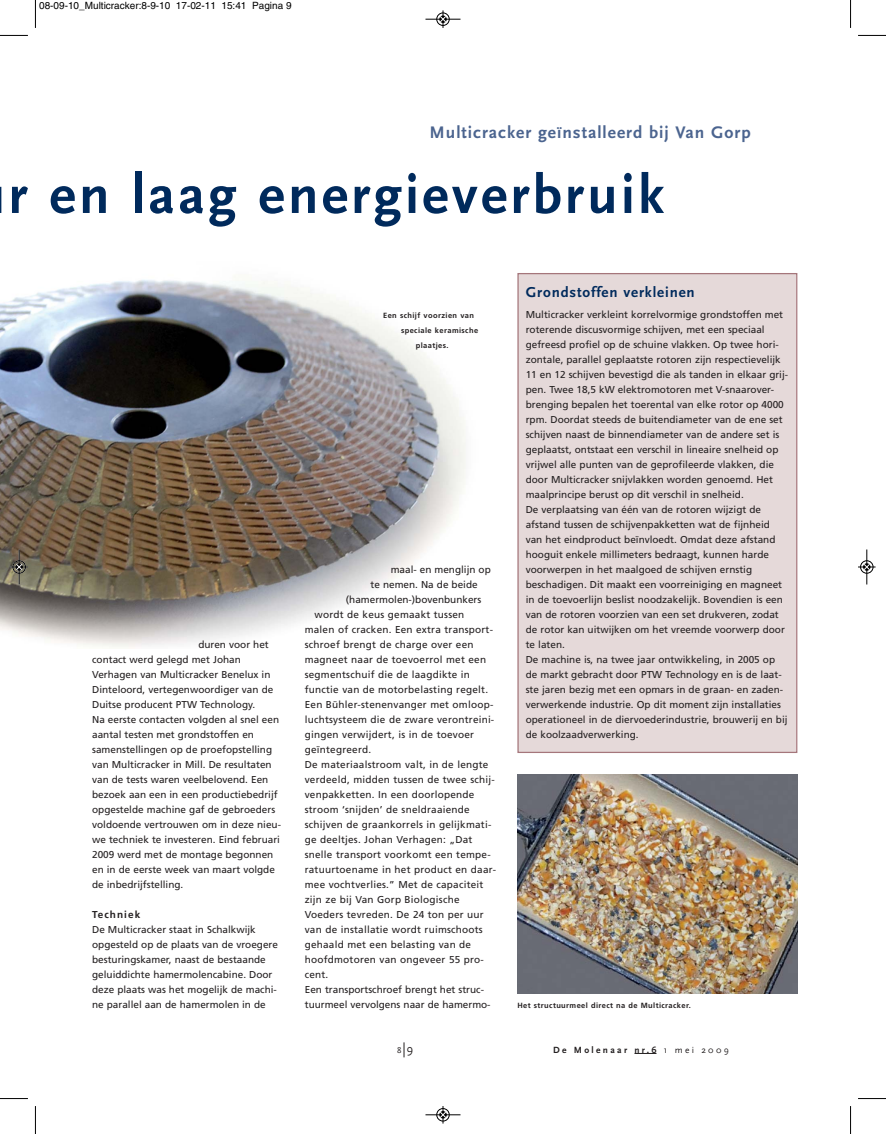
<style>
.page{position:relative;width:886px;height:1134px;background:#fff}
.page>*{position:absolute;margin:0;border:0;box-sizing:border-box;transform-origin:0 0}
.t1{font:700 56.25px "Scala Sans";letter-spacing:.055em;color:#002a5c}
.t2{font:700 17.5px "Scala Sans";letter-spacing:.055em;color:#4b648f}
.t3{font:700 15px "Scala Sans";letter-spacing:.055em;color:#002a5c}
.t4{font:10px/15px "Frutiger";color:#231f20}
.t5{font:10px "Frutiger";letter-spacing:.02em;color:#231f20}
.t6{font:10px "Helvetica";color:#000}
.t7{font:700 10px "Frutiger";letter-spacing:.11em;color:#231f20}
.t8{font:700 9.38px "Scala Sans";letter-spacing:.25em;color:#231f20}
.t9{font:8.75px "Scala Sans";color:#231f20}
.t10{font:700 7.5px "Frutiger";letter-spacing:.055em;color:#231f20}
.s1{font-size:12.5px}
.s2{font-weight:400}
</style>
<div class="page">
<img style="left:0;top:279px;width:466px;height:368px">
<svg style="left:634px;top:1053px;width:22px;height:1px"></svg>
<svg style="left:404px;top:1042px;width:1px;height:15px"></svg>
<div style="left:519px;top:274px;width:277px;height:478px;background:#e5d9d9"></div>
<div style="left:517px;top:273px;width:280px;height:480px;border:1px solid #a5767b"></div>
<img style="left:517px;top:775px;width:280px;height:218px">
<svg style="left:35px;top:0;width:1px;height:28px"></svg>
<svg style="left:0;top:35px;width:28px;height:1px"></svg>
<svg style="left:850px;top:0;width:1px;height:28px"></svg>
<svg style="left:858px;top:35px;width:28px;height:1px"></svg>
<svg style="left:35px;top:1106px;width:1px;height:28px"></svg>
<svg style="left:0;top:1098px;width:28px;height:1px"></svg>
<svg style="left:850px;top:1106px;width:1px;height:28px"></svg>
<svg style="left:858px;top:1098px;width:28px;height:1px"></svg>
<div style="left:436px;top:13px;width:13px;height:13px;border:1px solid #fff;border-radius:50%"></div>
<hr style="left:425px;top:19px;width:35px;height:1px;background:#000">
<div style="left:437px;top:13px;width:12px;height:13px;border:1px solid #000;border-radius:50%"></div>
<svg style="left:440px;top:10px;width:6px;height:18px"></svg>
<div style="left:436px;top:1108px;width:13px;height:13px;border:1px solid #fff;border-radius:50%"></div>
<hr style="left:425px;top:1114px;width:35px;height:1px;background:#000">
<div style="left:437px;top:1108px;width:12px;height:13px;border:1px solid #000;border-radius:50%"></div>
<svg style="left:440px;top:1106px;width:6px;height:17px"></svg>
<div style="left:13px;top:560px;width:13px;height:13px;border:1px solid #fff;border-radius:50%"></div>
<hr style="left:19px;top:549px;width:1px;height:35px;background:#000">
<div style="left:13px;top:561px;width:13px;height:12px;border:1px solid #000;border-radius:50%"></div>
<svg style="left:10px;top:564px;width:18px;height:6px"></svg>
<div style="left:860px;top:560px;width:13px;height:13px;border:1px solid #fff;border-radius:50%"></div>
<hr style="left:866px;top:549px;width:1px;height:35px;background:#000">
<div style="left:860px;top:561px;width:13px;height:12px;border:1px solid #000;border-radius:50%"></div>
<svg style="left:858px;top:564px;width:17px;height:6px"></svg>
<p class="t6" style="left:39px;top:2px;width:254px">08-09-10_Multicracker:8-9-10 17-02-11 15:41 Pagina 9</p>
<h2 class="t2" style="left:429px;top:125px;width:323px">Multicracker geïnstalleerd bij Van Gorp</h2>
<h1 class="t1" style="left:9px;top:172px;width:657px">r en laag energieverbruik</h1>
<p class="t4" style="left:92px;top:638px;width:190px;text-indent:106px">duren voor het contact werd gelegd met Johan Verhagen van Multicracker Benelux in Dinteloord, vertegenwoordiger van de Duitse producent PTW Technology.<br>Na eerste contacten volgden al snel een aantal testen met grondstoffen en samenstellingen op de proefopstelling van Multicracker in Mill. De resultaten van de tests waren veelbelovend. Een bezoek aan een in een productiebedrijf opgestelde machine gaf de gebroeders voldoende vertrouwen om in deze nieu&shy;we techniek te investeren. Eind februari 2009 werd met de montage begonnen en in de eerste week van maart volgde de inbedrijfstelling.</p>
<p class="t7" style="left:92px;top:910px;width:50px">Techniek</p>
<p class="t4" style="left:92px;top:923px;width:187px">De Multicracker staat in Schalkwijk opgesteld op de plaats van de vroegere besturingskamer, naast de bestaande geluiddichte hamermolencabine. Door deze plaats was het mogelijk de machi&shy;ne parallel aan de hamermolen in de</p>
<p class="t10" style="left:383px;top:312px;width:92px">Een schijf voorzien van</p>
<p class="t10" style="left:401px;top:327px;width:79px">speciale keramische</p>
<p class="t10" style="left:416px;top:342px;width:34px">plaatjes.</p>
<p class="t4" style="left:391px;top:563px;width:102px">maal- en menglijn op</p>
<p class="t4" style="left:371px;top:578px;width:109px">te nemen. Na de beide</p>
<p class="t4" style="left:346px;top:593px;width:137px">(hamermolen-)bovenbunkers</p>
<p class="t5" style="left:315px;top:610px;width:151px">wordt de keus gemaakt tussen</p>
<p class="t5" style="left:305px;top:625px;width:190px">malen of cracken. Een extra transport-</p>
<p class="t5" style="left:305px;top:640px;width:170px">schroef brengt de charge over een</p>
<p class="t5" style="left:305px;top:655px;width:183px">magneet naar de toevoerrol met een</p>
<p class="t5" style="left:305px;top:670px;width:167px">segmentschuif die de laagdikte in</p>
<p class="t5" style="left:305px;top:685px;width:185px">functie van de motorbelasting regelt.</p>
<p class="t5" style="left:305px;top:700px;width:190px">Een Bühler-stenenvanger met omloop-</p>
<p class="t5" style="left:305px;top:715px;width:191px">luchtsysteem die de zware verontreini-</p>
<p class="t5" style="left:305px;top:730px;width:171px">gingen verwijdert, is in de toevoer</p>
<p class="t5" style="left:305px;top:745px;width:68px">geïntegreerd.</p>
<p class="t5" style="left:305px;top:760px;width:185px">De materiaalstroom valt, in de lengte</p>
<p class="t5" style="left:305px;top:775px;width:191px">verdeeld, midden tussen de twee schij-</p>
<p class="t5" style="left:305px;top:790px;width:171px">venpakketten. In een doorlopende</p>
<p class="t5" style="left:305px;top:805px;width:166px">stroom ‘snijden’ de sneldraaiende</p>
<p class="t5" style="left:305px;top:820px;width:188px">schijven de graankorrels in gelijkmati-</p>
<p class="t5" style="left:305px;top:835px;width:169px">ge deeltjes. Johan Verhagen: „Dat</p>
<p class="t5" style="left:305px;top:850px;width:187px">snelle transport voorkomt een tempe-</p>
<p class="t5" style="left:305px;top:865px;width:193px">ratuurtoename in het product en daar-</p>
<p class="t5" style="left:305px;top:880px;width:180px">mee vochtverlies.” Met de capaciteit</p>
<p class="t5" style="left:305px;top:895px;width:156px">zijn ze bij Van Gorp Biologische</p>
<p class="t5" style="left:305px;top:910px;width:181px">Voeders tevreden. De 24 ton per uur</p>
<p class="t5" style="left:305px;top:925px;width:180px">van de installatie wordt ruimschoots</p>
<p class="t5" style="left:305px;top:940px;width:168px">gehaald met een belasting van de</p>
<p class="t5" style="left:305px;top:955px;width:181px">hoofdmotoren van ongeveer 55 pro-</p>
<p class="t4" style="left:305px;top:968px;width:25px">cent.</p>
<p class="t4" style="left:305px;top:983px;width:181px">Een transportschroef brengt het struc-</p>
<p class="t4" style="left:305px;top:998px;width:187px">tuurmeel vervolgens naar de hamermo-</p>
<h3 class="t3" style="left:526px;top:286px;width:170px">Grondstoffen verkleinen</h3>
<p class="t4" style="left:526px;top:308px;width:264px">Multicracker verkleint korrelvormige grondstoffen met roterende discusvormige schijven, met een speciaal gefreesd profiel op de schuine vlakken. Op twee hori&shy;zontale, parallel geplaatste rotoren zijn respectievelijk 11 en 12 schijven bevestigd die als tanden in elkaar grij&shy;pen. Twee 18,5 kW elektromotoren met V-snaarover&shy;brenging bepalen het toerental van elke rotor op 4000 rpm. Doordat steeds de buitendiameter van de ene set schijven naast de binnendiameter van de andere set is geplaatst, ontstaat een verschil in lineaire snelheid op vrijwel alle punten van de geprofileerde vlakken, die door Multicracker snijvlakken worden genoemd. Het maalprincipe berust op dit verschil in snelheid.<br>De verplaatsing van één van de rotoren wijzigt de afstand tussen de schijvenpakketten wat de fijnheid van het eindproduct beïnvloedt. Omdat deze afstand hooguit enkele millimeters bedraagt, kunnen harde voorwerpen in het maalgoed de schijven ernstig beschadigen. Dit maakt een voorreiniging en magneet in de toevoerlijn beslist noodzakelijk. Bovendien is een van de rotoren voorzien van een set drukveren, zodat de rotor kan uitwijken om het vreemde voorwerp door te laten.<br>De machine is, na twee jaar ontwikkeling, in 2005 op de markt gebracht door PTW Technology en is de laat&shy;ste jaren bezig met een opmars in de graan- en zaden&shy;verwerkende industrie. Op dit moment zijn installaties operationeel in de diervoederindustrie, brouwerij en bij de koolzaadverwerking.</p>
<p class="t10" style="left:517px;top:1002px;width:175px">Het structuurmeel direct na de Multicracker.</p>
<p class="t9" style="left:397px;top:1046px;width:18px">8 <span class="s1">9</span></p>
<p class="t8" style="left:553px;top:1046px;width:177px">De Molenaar nr.6 <span class="s2">1 mei 2009</span></p>
</div>
